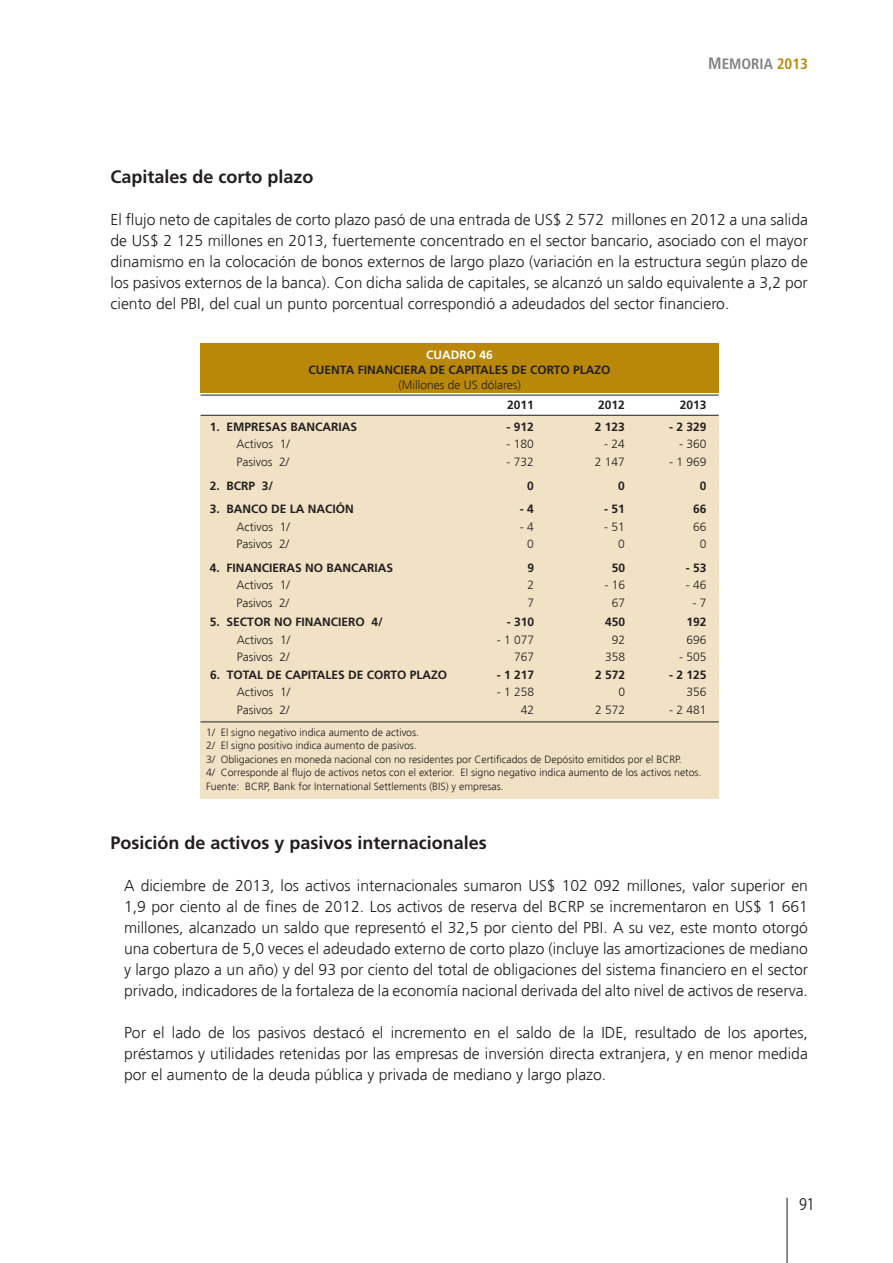
<style>
.page{position:relative;width:893px;height:1263px;background:#fff}
.page>*{position:absolute;margin:0;border:0;box-sizing:border-box;transform-origin:0 0}
.t1{font:700 18px "Frutiger";color:#231f20}
.t2{font:300 15.75px/21px "Frutiger";color:#231f20;text-align:justify}
.t3{font:15.75px "Koz Go Pro";color:#231f20;scale:.9 1}
.t4{font:700 condensed 15px "Frutiger";color:#808285}
.t5{font:700 12px "Frutiger";color:#231f20}
.t6{font:300 12px "Frutiger";color:#231f20}
.t7{font:700 12px "Frutiger";color:#fff}
.t8{font:300 10.5px/13.5px "Frutiger";color:#231f20}
.s1{font-size:16.5px}
.s2{color:#ba8808}
</style>
<div class="page">
<hr style="left:787px;top:1197px;width:1px;height:66px;background:#231f20">
<div style="left:200px;top:416px;width:519px;height:383px;background:#f1e2c5"></div>
<div style="left:200px;top:344px;width:519px;height:49px;background:#ba8808"></div>
<hr style="left:201px;top:395px;width:518px;height:1px;background:#231f20">
<hr style="left:201px;top:415px;width:518px;height:1px;background:#231f20">
<hr style="left:201px;top:721px;width:518px;height:1px;background:#231f20">
<p class="t4" style="left:708px;top:55px;width:101px"><span class="s1">M</span>EMORIA <span class="s2">2013</span></p>
<p class="t1" style="left:111px;top:167px;width:205px">Capitales de corto plazo</p>
<p class="t2" style="left:111px;top:210px;width:699px">El flujo neto de capitales de corto plazo pasó de una entrada de US$ 2 572 millones en 2012 a una salida de US$ 2 125 millones en 2013, fuertemente concentrado en el sector bancario, asociado con el mayor dinamismo en la colocación de bonos externos de largo plazo (variación en la estructura según plazo de los pasivos externos de la banca). Con dicha salida de capitales, se alcanzó un saldo equivalente a 3,2 por ciento del PBI, del cual un punto porcentual correspondió a adeudados del sector financiero.</p>
<p class="t7" style="left:426px;top:348px;width:68px">CUADRO 46</p>
<p class="t5" style="left:309px;top:363px;width:303px">CUENTA FINANCIERA DE CAPITALES DE CORTO PLAZO</p>
<p class="t6" style="left:398px;top:378px;width:124px">(Millones de US dólares)</p>
<p class="t5" style="left:507px;top:397px;width:28px">2011</p>
<p class="t5" style="left:598px;top:397px;width:28px">2012</p>
<p class="t5" style="left:680px;top:397px;width:28px">2013</p>
<p class="t5" style="left:210px;top:420px;width:149px">1. EMPRESAS BANCARIAS</p>
<p class="t5" style="left:507px;top:420px;width:29px">- 912</p>
<p class="t5" style="left:595px;top:420px;width:32px">2 123</p>
<p class="t5" style="left:669px;top:420px;width:39px">- 2 329</p>
<p class="t6" style="left:237px;top:437px;width:55px">Activos 1/</p>
<p class="t6" style="left:507px;top:437px;width:29px">- 180</p>
<p class="t6" style="left:604px;top:437px;width:22px">- 24</p>
<p class="t6" style="left:679px;top:437px;width:29px">- 360</p>
<p class="t6" style="left:237px;top:455px;width:54px">Pasivos 2/</p>
<p class="t6" style="left:507px;top:455px;width:29px">- 732</p>
<p class="t6" style="left:595px;top:455px;width:32px">2 147</p>
<p class="t6" style="left:669px;top:455px;width:39px">- 1 969</p>
<p class="t5" style="left:210px;top:479px;width:65px">2. BCRP 3/</p>
<p class="t5" style="left:527px;top:479px;width:8px">0</p>
<p class="t5" style="left:618px;top:479px;width:8px">0</p>
<p class="t5" style="left:700px;top:479px;width:8px">0</p>
<p class="t5" style="left:210px;top:502px;width:146px">3. BANCO DE LA NACIÓN</p>
<p class="t5" style="left:520px;top:502px;width:16px">- 4</p>
<p class="t5" style="left:604px;top:502px;width:22px">- 51</p>
<p class="t5" style="left:693px;top:502px;width:15px">66</p>
<p class="t6" style="left:237px;top:520px;width:55px">Activos 1/</p>
<p class="t6" style="left:520px;top:520px;width:16px">- 4</p>
<p class="t6" style="left:604px;top:520px;width:22px">- 51</p>
<p class="t6" style="left:693px;top:520px;width:15px">66</p>
<p class="t6" style="left:237px;top:537px;width:54px">Pasivos 2/</p>
<p class="t6" style="left:527px;top:537px;width:8px">0</p>
<p class="t6" style="left:618px;top:537px;width:8px">0</p>
<p class="t6" style="left:700px;top:537px;width:8px">0</p>
<p class="t5" style="left:210px;top:560px;width:185px">4. FINANCIERAS NO BANCARIAS</p>
<p class="t5" style="left:527px;top:560px;width:8px">9</p>
<p class="t5" style="left:612px;top:560px;width:15px">50</p>
<p class="t5" style="left:686px;top:560px;width:22px">- 53</p>
<p class="t6" style="left:237px;top:578px;width:55px">Activos 1/</p>
<p class="t6" style="left:527px;top:578px;width:8px">2</p>
<p class="t6" style="left:604px;top:578px;width:22px">- 16</p>
<p class="t6" style="left:686px;top:578px;width:22px">- 46</p>
<p class="t6" style="left:237px;top:596px;width:54px">Pasivos 2/</p>
<p class="t6" style="left:527px;top:596px;width:8px">7</p>
<p class="t6" style="left:612px;top:596px;width:15px">67</p>
<p class="t6" style="left:692px;top:596px;width:16px">- 7</p>
<p class="t5" style="left:210px;top:615px;width:174px">5. SECTOR NO FINANCIERO 4/</p>
<p class="t5" style="left:507px;top:615px;width:29px">- 310</p>
<p class="t5" style="left:605px;top:615px;width:22px">450</p>
<p class="t5" style="left:686px;top:615px;width:22px">192</p>
<p class="t6" style="left:237px;top:633px;width:55px">Activos 1/</p>
<p class="t6" style="left:497px;top:633px;width:39px">- 1 077</p>
<p class="t6" style="left:612px;top:633px;width:15px">92</p>
<p class="t6" style="left:686px;top:633px;width:22px">696</p>
<p class="t6" style="left:237px;top:650px;width:54px">Pasivos 2/</p>
<p class="t6" style="left:514px;top:650px;width:22px">767</p>
<p class="t6" style="left:605px;top:650px;width:22px">358</p>
<p class="t6" style="left:679px;top:650px;width:29px">- 505</p>
<p class="t5" style="left:210px;top:667px;width:239px">6. TOTAL DE CAPITALES DE CORTO PLAZO</p>
<p class="t5" style="left:497px;top:667px;width:39px">- 1 217</p>
<p class="t5" style="left:595px;top:667px;width:32px">2 572</p>
<p class="t5" style="left:669px;top:667px;width:39px">- 2 125</p>
<p class="t6" style="left:237px;top:685px;width:55px">Activos 1/</p>
<p class="t6" style="left:497px;top:685px;width:39px">- 1 258</p>
<p class="t6" style="left:618px;top:685px;width:8px">0</p>
<p class="t6" style="left:686px;top:685px;width:22px">356</p>
<p class="t6" style="left:237px;top:703px;width:54px">Pasivos 2/</p>
<p class="t6" style="left:521px;top:703px;width:15px">42</p>
<p class="t6" style="left:595px;top:703px;width:32px">2 572</p>
<p class="t6" style="left:669px;top:703px;width:39px">- 2 481</p>
<p class="t8" style="left:206px;top:725px;width:497px">1/ El signo negativo indica aumento de activos.<br>2/ El signo positivo indica aumento de pasivos.<br>3/ Obligaciones en moneda nacional con no residentes por Certificados de Depósito emitidos por el BCRP.<br>4/ Corresponde al flujo de activos netos con el exterior. El signo negativo indica aumento de los activos netos.<br>Fuente: BCRP, Bank for International Settlements (BIS) y empresas.</p>
<p class="t1" style="left:111px;top:832px;width:378px">Posición de activos y pasivos internacionales</p>
<p class="t2" style="left:124px;top:875px;width:685px">A diciembre de 2013, los activos internacionales sumaron US$ 102 092 millones, valor superior en 1,9 por ciento al de fines de 2012. Los activos de reserva del BCRP se incrementaron en US$ 1 661 millones, alcanzado un saldo que representó el 32,5 por ciento del PBI. A su vez, este monto otorgó una cobertura de 5,0 veces el adeudado externo de corto plazo (incluye las amortizaciones de mediano y largo plazo a un año) y del 93 por ciento del total de obligaciones del sistema financiero en el sector privado, indicadores de la fortaleza de la economía nacional derivada del alto nivel de activos de reserva.</p>
<p class="t2" style="left:124px;top:1022px;width:685px">Por el lado de los pasivos destacó el incremento en el saldo de la IDE, resultado de los aportes, préstamos y utilidades retenidas por las empresas de inversión directa extranjera, y en menor medida por el aumento de la deuda pública y privada de mediano y largo plazo.</p>
<p class="t3" style="left:799px;top:1194px;width:19px">91</p>
</div>
